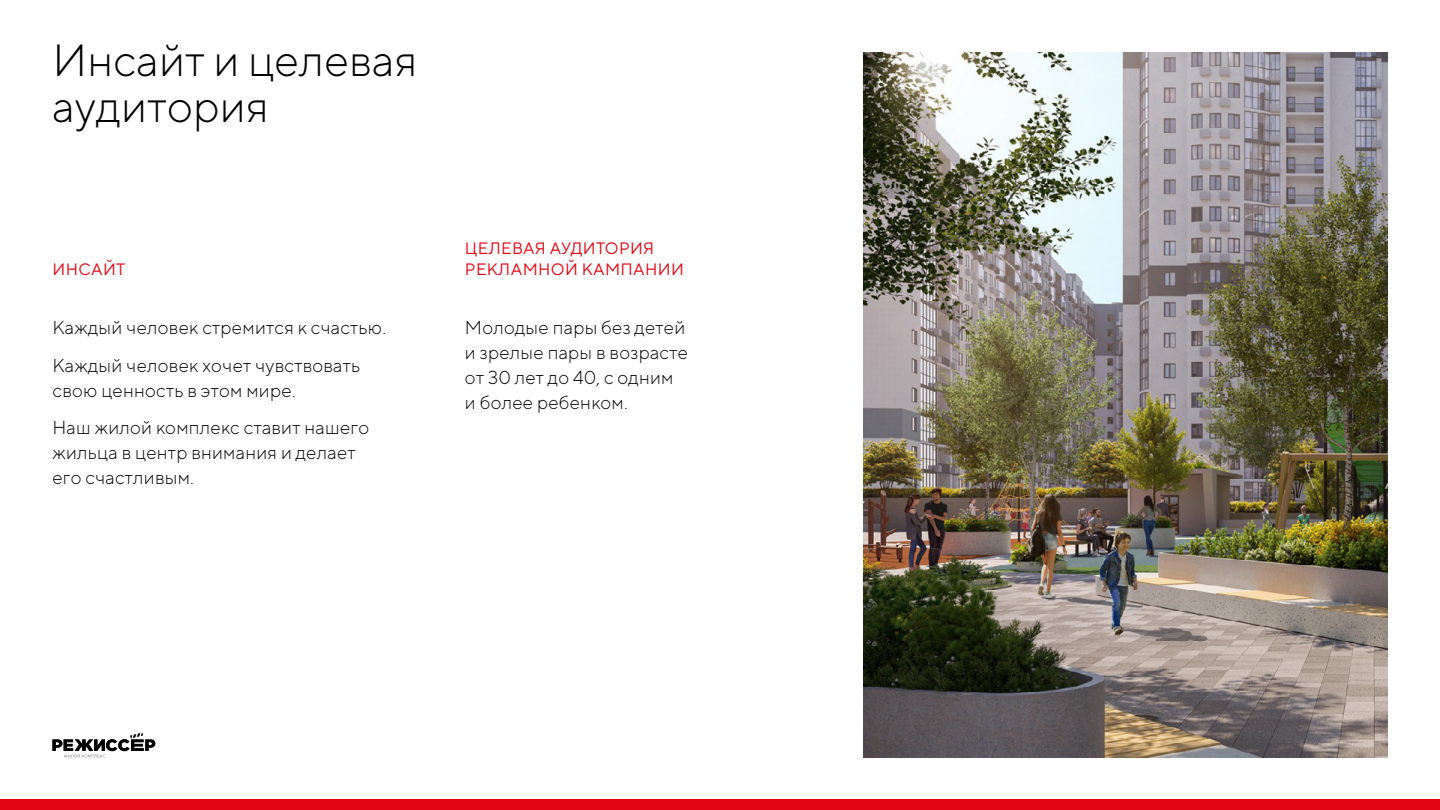
<style>
.page{position:relative;width:1440px;height:810px;background:#fff}
.page>*{position:absolute;margin:0;border:0;box-sizing:border-box;transform-origin:0 0}
.t1{font:300 45px/45.8px "TT Norms";color:#000}
.t2{font:300 18.75px/24.8px "TT Norms";letter-spacing:.01em;color:#000}
.t3{font:16.5px/20.2px "TT Norms";letter-spacing:.02em;color:#e30514}
</style>
<div class="page">
<svg style="left:52px;top:733px;width:103px;height:24px"></svg>
<img style="left:863px;top:52px;width:525px;height:705px">
<div style="left:0;top:800px;width:1440px;height:10px;background:#e30514"></div>
<h1 class="t1" style="left:52px;top:37px;width:367px">Инсайт и целевая аудитория</h1>
<p class="t3" style="left:52px;top:258px;width:74px">ИНСАЙТ</p>
<p class="t2" style="left:52px;top:309px;width:335px;line-height:37.5px">Каждый человек стремится к счастью.<br>Каждый человек хочет чувствовать</p>
<p class="t2" style="left:52px;top:371px;width:318px;line-height:37.5px">свою ценность в этом мире.<br>Наш жилой комплекс ставит нашего</p>
<p class="t2" style="left:52px;top:440px;width:305px">жильца в центр внимания и делает его счастливым.</p>
<p class="t3" style="left:465px;top:238px;width:220px">ЦЕЛЕВАЯ АУДИТОРИЯ<br>РЕКЛАМНОЙ КАМПАНИИ</p>
<p class="t2" style="left:465px;top:315px;width:225px">Молодые пары без детей и зрелые пары в возрасте от 30 лет до 40, с одним и более ребенком.</p>
</div>
